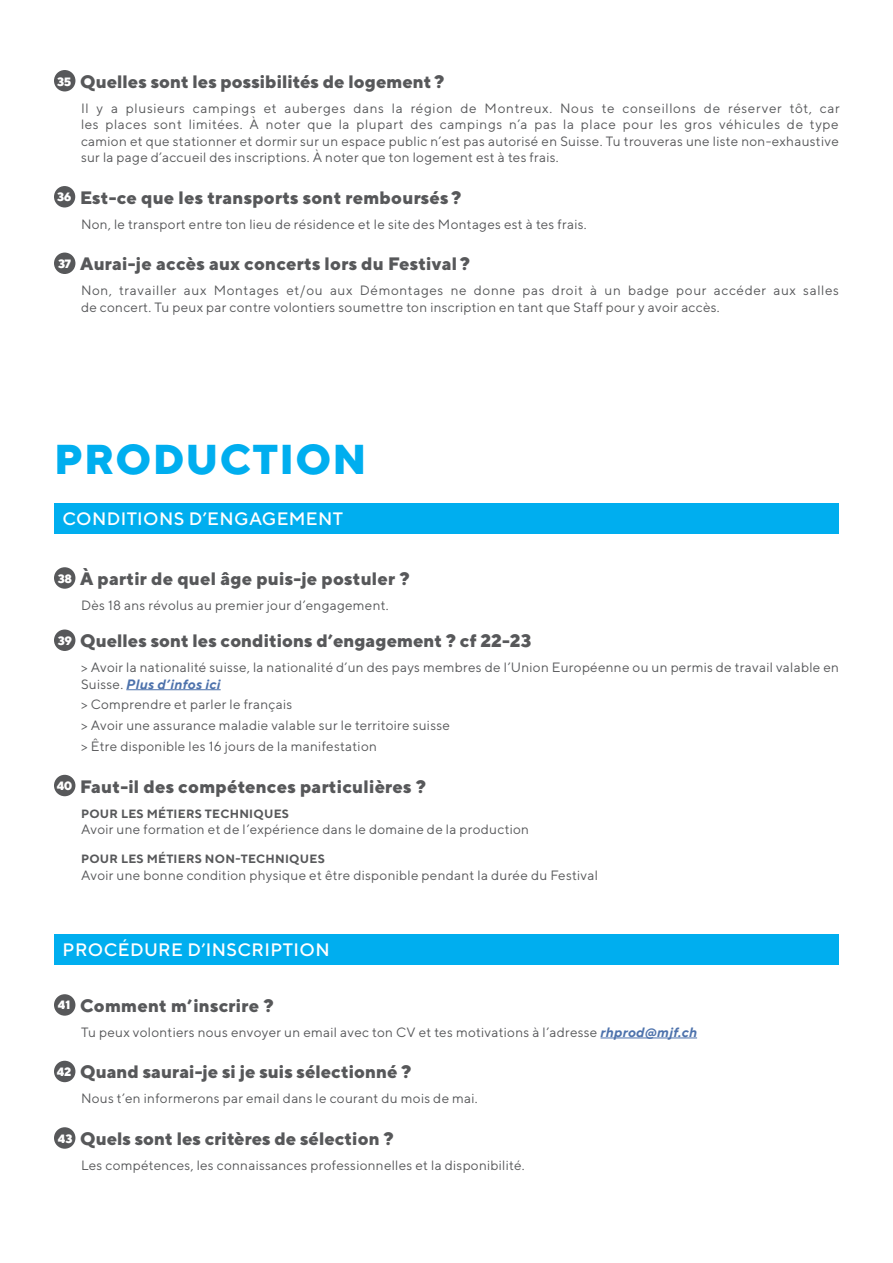
<style>
.page{position:relative;width:893px;height:1263px;background:#fff}
.page>*{position:absolute;margin:0;border:0;box-sizing:border-box;transform-origin:0 0}
.t1{font:800 41.7px "TT Norms";letter-spacing:.03em;color:#00aeef}
.t2{font:800 18px "TT Norms";letter-spacing:.01em;color:#57585a}
.CHAPEAUX{font:500 18px "TT Norms";letter-spacing:.02em;color:#fff}
.CHAPEAUX-2{font:13.5px/16.5px "TT Norms";letter-spacing:.02em;color:#57585a}
.CHAPEAUX-3{font:700 12px "TT Norms";letter-spacing:.02em;color:#57585a}
.t3{font:800 12px "TT Norms";letter-spacing:-.04em;color:#fff}
.s1{font-weight:700;font-style:italic;color:#4d72ac}
</style>
<div class="page">
<div style="left:54px;top:70px;width:21px;height:21px;background:#57585a;border-radius:50%"></div>
<div style="left:54px;top:186px;width:21px;height:21px;background:#57585a;border-radius:50%"></div>
<div style="left:54px;top:253px;width:21px;height:21px;background:#57585a;border-radius:50%"></div>
<hr style="left:126px;top:689px;width:95px;height:1px;background:#4d72ac">
<div style="left:54px;top:567px;width:21px;height:22px;background:#57585a;border-radius:50%"></div>
<div style="left:54px;top:629px;width:21px;height:22px;background:#57585a;border-radius:50%"></div>
<div style="left:54px;top:775px;width:21px;height:21px;background:#57585a;border-radius:50%"></div>
<div style="left:54px;top:504px;width:785px;height:30px;background:#00aeef"></div>
<hr style="left:600px;top:1037px;width:97px;height:1px;background:#4d72ac">
<div style="left:54px;top:994px;width:21px;height:22px;background:#57585a;border-radius:50%"></div>
<div style="left:54px;top:1061px;width:21px;height:21px;background:#57585a;border-radius:50%"></div>
<div style="left:54px;top:1127px;width:21px;height:22px;background:#57585a;border-radius:50%"></div>
<div style="left:54px;top:934px;width:785px;height:31px;background:#00aeef"></div>
<p class="t3" style="left:57px;top:74px;width:16px">35</p>
<p class="t2" style="left:80px;top:70px;width:365px">Quelles sont les possibilités de logement?</p>
<p class="CHAPEAUX-2" style="left:81px;top:99px;width:760px;text-align:justify">Il y a plusieurs campings et auberges dans la région de Montreux. Nous te conseillons de réserver tôt, car les places sont limitées. À noter que la plupart des campings n’a pas la place pour les gros véhicules de type camion et que stationner et dormir sur un espace public n’est pas autorisé en Suisse. Tu trouveras une liste non-exhaustive sur la page d’accueil des inscriptions. À noter que ton logement est à tes frais.</p>
<p class="t3" style="left:57px;top:189px;width:16px">36</p>
<p class="t2" style="left:80px;top:186px;width:383px">Est-ce que les transports sont remboursés ?</p>
<p class="CHAPEAUX-2" style="left:81px;top:215px;width:507px">Non, le transport entre ton lieu de résidence et le site des Montages est à tes frais.</p>
<p class="t3" style="left:58px;top:256px;width:15px">37</p>
<p class="t2" style="left:80px;top:252px;width:391px">Aurai-je accès aux concerts lors du Festival ?</p>
<p class="CHAPEAUX-2" style="left:81px;top:282px;width:759px">Non, travailler aux Montages et/ou aux Démontages ne donne pas droit à un badge pour accéder aux salles de concert. Tu peux par contre volontiers soumettre ton inscription en tant que Staff pour y avoir accès.</p>
<p class="t1" style="left:54px;top:432px;width:314px">PRODUCTION</p>
<p class="CHAPEAUX" style="left:63px;top:508px;width:282px">CONDITIONS D’ENGAGEMENT</p>
<p class="t3" style="left:58px;top:571px;width:16px">38</p>
<p class="t2" style="left:80px;top:567px;width:331px">À partir de quel âge puis-je postuler ?</p>
<p class="CHAPEAUX-2" style="left:81px;top:597px;width:309px">Dès 18 ans révolus au premier jour d’engagement.</p>
<p class="t3" style="left:58px;top:633px;width:16px">39</p>
<p class="t2" style="left:80px;top:629px;width:453px">Quelles sont les conditions d’engagement ? cf 22-23</p>
<p class="CHAPEAUX-2" style="left:81px;top:659px;width:759px">&gt; Avoir la nationalité suisse, la nationalité d’un des pays membres de l’Union Européenne ou un permis de travail valable en<br>Suisse. <span class="s1">Plus d’infos ici</span></p>
<p class="CHAPEAUX-2" style="left:81px;top:696px;width:213px">&gt; Comprendre et parler le français</p>
<p class="CHAPEAUX-2" style="left:81px;top:717px;width:370px">&gt; Avoir une assurance maladie valable sur le territoire suisse</p>
<p class="CHAPEAUX-2" style="left:81px;top:738px;width:297px">&gt; Être disponible les 16 jours de la manifestation</p>
<p class="t3" style="left:57px;top:778px;width:17px">40</p>
<p class="t2" style="left:80px;top:774px;width:347px">Faut-il des compétences particulières ?</p>
<p class="CHAPEAUX-3" style="left:81px;top:806px;width:210px">POUR LES MÉTIERS TECHNIQUES</p>
<p class="CHAPEAUX-2" style="left:81px;top:821px;width:450px">Avoir une formation et de l’expérience dans le domaine de la production</p>
<p class="CHAPEAUX-3" style="left:81px;top:851px;width:245px">POUR LES MÉTIERS NON-TECHNIQUES</p>
<p class="CHAPEAUX-2" style="left:81px;top:866px;width:518px">Avoir une bonne condition physique et être disponible pendant la durée du Festival</p>
<p class="CHAPEAUX" style="left:63px;top:939px;width:269px">PROCÉDURE D’INSCRIPTION</p>
<p class="t3" style="left:58px;top:997px;width:14px">41</p>
<p class="t2" style="left:80px;top:994px;width:195px">Comment m’inscrire ?</p>
<p class="CHAPEAUX-2" style="left:81px;top:1024px;width:618px">Tu peux volontiers nous envoyer un email avec ton CV et tes motivations à l’adresse <span class="s1">rhprod@mjf.ch</span></p>
<p class="t3" style="left:57px;top:1064px;width:16px">42</p>
<p class="t2" style="left:80px;top:1060px;width:333px">Quand saurai-je si je suis sélectionné ?</p>
<p class="CHAPEAUX-2" style="left:81px;top:1090px;width:398px">Nous t’en informerons par email dans le courant du mois de mai.</p>
<p class="t3" style="left:58px;top:1131px;width:16px">43</p>
<p class="t2" style="left:80px;top:1127px;width:315px">Quels sont les critères de sélection ?</p>
<p class="CHAPEAUX-2" style="left:81px;top:1157px;width:445px">Les compétences, les connaissances professionnelles et la disponibilité.</p>
</div>
